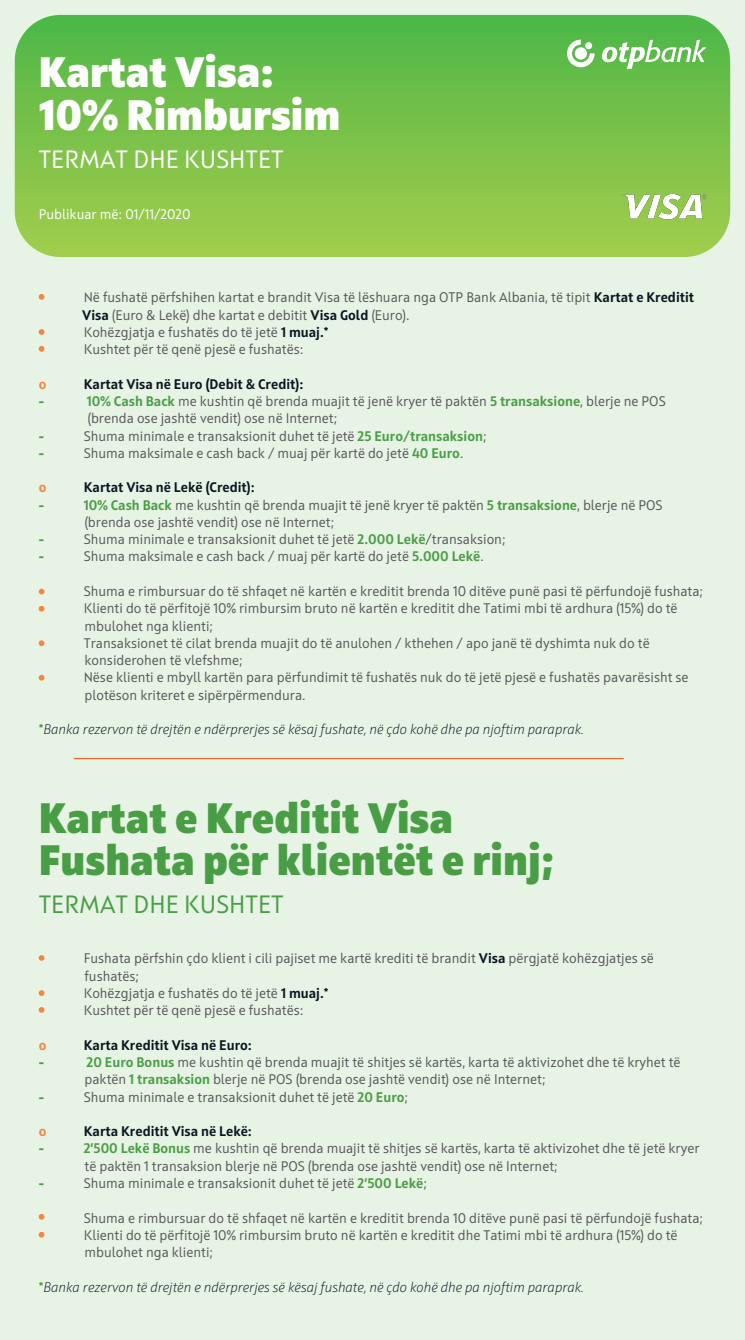
<style>
.page{position:relative;width:745px;height:1340px;background:#fff}
.page>*{position:absolute;margin:0;border:0;box-sizing:border-box;transform-origin:0 0}
.t1{font:800 42.38px/42.8px "Squad";color:#499e45}
.t2{font:800 42.38px/42.8px "Squad";color:#fff}
.t3{font:25px "Squad";color:#fff}
.t4{font:25px "Squad";color:#499e45}
.t5{font:13.88px/17.2px "Squad";color:#57585a}
.t6{font:italic 300 13.88px "Squad";color:#0b1623}
.t7{font:700 13.88px "Squad";color:#0b1623}
.t8{font:13.88px "Squad";color:#fff}
.t9{font:800 13.88px "Squad";color:#499e45}
.t10{font:700 13.88px "Squad";color:#f58641}
.t11{font:800 13.88px "Squad";color:#4a9e45}
.s1{font-weight:700;color:#0b1623}
.s2{font-weight:700;color:#4a9e45}
.s3{font-weight:700;font-style:normal;color:#4a9e45}
</style>
<div class="page">
<div style="left:0;top:0;width:744px;height:1339px;background:#e7f3e4"></div>
<svg style="left:15px;top:15px;width:714px;height:242px;background:#79c24b"></svg>
<hr style="left:74px;top:757px;width:548px;height:2px;background:#f26430">
<img style="left:619px;top:185px;width:90px;height:44px">
<svg style="left:39px;top:294px;width:5px;height:6px"></svg>
<svg style="left:39px;top:329px;width:5px;height:6px"></svg>
<svg style="left:39px;top:346px;width:5px;height:5px"></svg>
<svg style="left:600px;top:40px;width:105px;height:29px;background:#8bce7e"></svg>
<svg style="left:566px;top:40px;width:28px;height:27px"></svg>
<div style="left:574px;top:47px;width:12px;height:13px;background:#fff;border-radius:50%"></div>
<svg style="left:584px;top:42px;width:7px;height:7px"></svg>
<svg style="left:39px;top:588px;width:5px;height:6px"></svg>
<svg style="left:39px;top:605px;width:5px;height:6px"></svg>
<svg style="left:39px;top:640px;width:5px;height:6px"></svg>
<svg style="left:39px;top:674px;width:5px;height:6px"></svg>
<svg style="left:39px;top:955px;width:5px;height:5px"></svg>
<svg style="left:39px;top:990px;width:5px;height:5px"></svg>
<svg style="left:39px;top:1007px;width:5px;height:5px"></svg>
<svg style="left:39px;top:1214px;width:5px;height:5px"></svg>
<svg style="left:39px;top:1231px;width:5px;height:6px"></svg>
<h1 class="t2" style="left:39px;top:51px;width:303px">Kartat Visa:<br>10% Rimbursim</h1>
<h2 class="t3" style="left:39px;top:144px;width:246px">TERMAT DHE KUSHTET</h2>
<p class="t8" style="left:39px;top:205px;width:153px">Publikuar më: 01/11/2020</p>
<p class="t5" style="left:82px;top:289px;width:613px">Në fushatë përfshihen kartat e brandit Visa të lëshuara nga OTP Bank Albania, të tipit <span class="s1">Kartat e Kreditit Visa</span> (Euro &amp; Lekë) dhe kartat e debitit <span class="s1">Visa Gold</span> (Euro).<br>Kohëzgjatja e fushatës do të jetë <span class="s1">1 muaj.*<br></span>Kushtet për të qenë pjesë e fushatës:</p>
<p class="t10" style="left:39px;top:375px;width:9px">o</p>
<p class="t7" style="left:84px;top:375px;width:221px">Kartat Visa në Euro (Debit &amp; Credit):</p>
<p class="t11" style="left:39px;top:392px;width:7px">-</p>
<p class="t5" style="left:87px;top:392px;width:580px"><span class="s2">10% Cash Back</span> me kushtin që brenda muajit të jenë kryer të paktën <span class="s2">5 transaksione</span>, blerje ne POS (brenda ose jashtë vendit) ose në Internet;</p>
<p class="t11" style="left:39px;top:426px;width:7px">-</p>
<p class="t5" style="left:84px;top:427px;width:404px">Shuma minimale e transaksionit duhet të jetë <span class="s2">25 Euro/transaksion</span>;</p>
<p class="t9" style="left:39px;top:444px;width:7px">-</p>
<p class="t5" style="left:84px;top:444px;width:381px">Shuma maksimale e cash back / muaj për kartë do jetë <span class="s2">40 Euro</span>.</p>
<p class="t10" style="left:39px;top:478px;width:9px">o</p>
<p class="t7" style="left:84px;top:478px;width:173px">Kartat Visa në Lekë (Credit):</p>
<p class="t9" style="left:39px;top:495px;width:7px">-</p>
<p class="t5" style="left:84px;top:496px;width:580px"><span class="s2">10% Cash Back</span> me kushtin që brenda muajit të jenë kryer të paktën <span class="s2">5 transaksione</span>, blerje në POS (brenda ose jashtë vendit) ose në Internet;</p>
<p class="t9" style="left:39px;top:530px;width:7px">-</p>
<p class="t5" style="left:84px;top:530px;width:423px">Shuma minimale e transaksionit duhet të jetë <span class="s2">2.000 Lekë</span>/transaksion;</p>
<p class="t9" style="left:39px;top:547px;width:7px">-</p>
<p class="t5" style="left:84px;top:548px;width:401px">Shuma maksimale e cash back / muaj për kartë do jetë <span class="s2">5.000 Lekë</span>.</p>
<p class="t5" style="left:84px;top:582px;width:620px">Shuma e rimbursuar do të shfaqet në kartën e kreditit brenda 10 ditëve punë pasi të përfundojë fushata; Klienti do të përfitojë 10% rimbursim bruto në kartën e kreditit dhe Tatimi mbi të ardhura (15%) do të mbulohet nga klienti;<br>Transaksionet të cilat brenda muajit do të anulohen / kthehen / apo janë të dyshimta nuk do të konsiderohen të vlefshme;<br>Nëse klienti e mbyll kartën para përfundimit të fushatës nuk do të jetë pjesë e fushatës pavarësisht se plotëson kriteret e sipërpërmendura.</p>
<p class="t6" style="left:39px;top:721px;width:546px"><span class="s3">*</span>Banka rezervon të drejtën e ndërprerjes së kësaj fushate, në çdo kohë dhe pa njoftim paraprak.</p>
<h1 class="t1" style="left:39px;top:796px;width:517px">Kartat e Kreditit Visa<br>Fushata për klientët e rinj;</h1>
<h2 class="t4" style="left:39px;top:889px;width:246px">TERMAT DHE KUSHTET</h2>
<p class="t5" style="left:84px;top:949px;width:571px">Fushata përfshin çdo klient i cili pajiset me kartë krediti të brandit <span class="s1">Visa</span> përgjatë kohëzgjatjes së fushatës;<br>Kohëzgjatja e fushatës do të jetë <span class="s1">1 muaj.*<br></span>Kushtet për të qenë pjesë e fushatës:</p>
<p class="t10" style="left:39px;top:1035px;width:9px">o</p>
<p class="t7" style="left:84px;top:1035px;width:170px">Karta Kreditit Visa në Euro:</p>
<p class="t11" style="left:39px;top:1052px;width:7px">-</p>
<p class="t5" style="left:84px;top:1053px;width:597px"><span class="s2">20 Euro Bonus</span> me kushtin që brenda muajit të shitjes së kartës, karta të aktivizohet dhe të kryhet të paktën <span class="s2">1 transaksion</span> blerje në POS (brenda ose jashtë vendit) ose në Internet;</p>
<p class="t11" style="left:39px;top:1087px;width:7px">-</p>
<p class="t5" style="left:84px;top:1087px;width:325px">Shuma minimale e transaksionit duhet të jetë <span class="s2">20 Euro</span>;</p>
<p class="t10" style="left:39px;top:1122px;width:9px">o</p>
<p class="t7" style="left:84px;top:1122px;width:170px">Karta Kreditit Visa në Lekë:</p>
<p class="t9" style="left:39px;top:1139px;width:7px">-</p>
<p class="t5" style="left:84px;top:1139px;width:617px"><span class="s2">2’500 Lekë Bonus</span> me kushtin që brenda muajit të shitjes së kartës, karta të aktivizohet dhe të jetë kryer të paktën 1 transaksion blerje në POS (brenda ose jashtë vendit) ose në Internet;</p>
<p class="t9" style="left:39px;top:1173px;width:7px">-</p>
<p class="t5" style="left:84px;top:1174px;width:344px">Shuma minimale e transaksionit duhet të jetë <span class="s2">2’500 Lekë</span>;</p>
<p class="t5" style="left:84px;top:1208px;width:620px">Shuma e rimbursuar do të shfaqet në kartën e kreditit brenda 10 ditëve punë pasi të përfundojë fushata;<br>Klienti do të përfitojë 10% rimbursim bruto në kartën e kreditit dhe Tatimi mbi të ardhura (15%) do të mbulohet nga klienti;</p>
<p class="t6" style="left:39px;top:1278px;width:546px"><span class="s3">*</span>Banka rezervon të drejtën e ndërprerjes së kësaj fushate, në çdo kohë dhe pa njoftim paraprak.</p>
</div>
